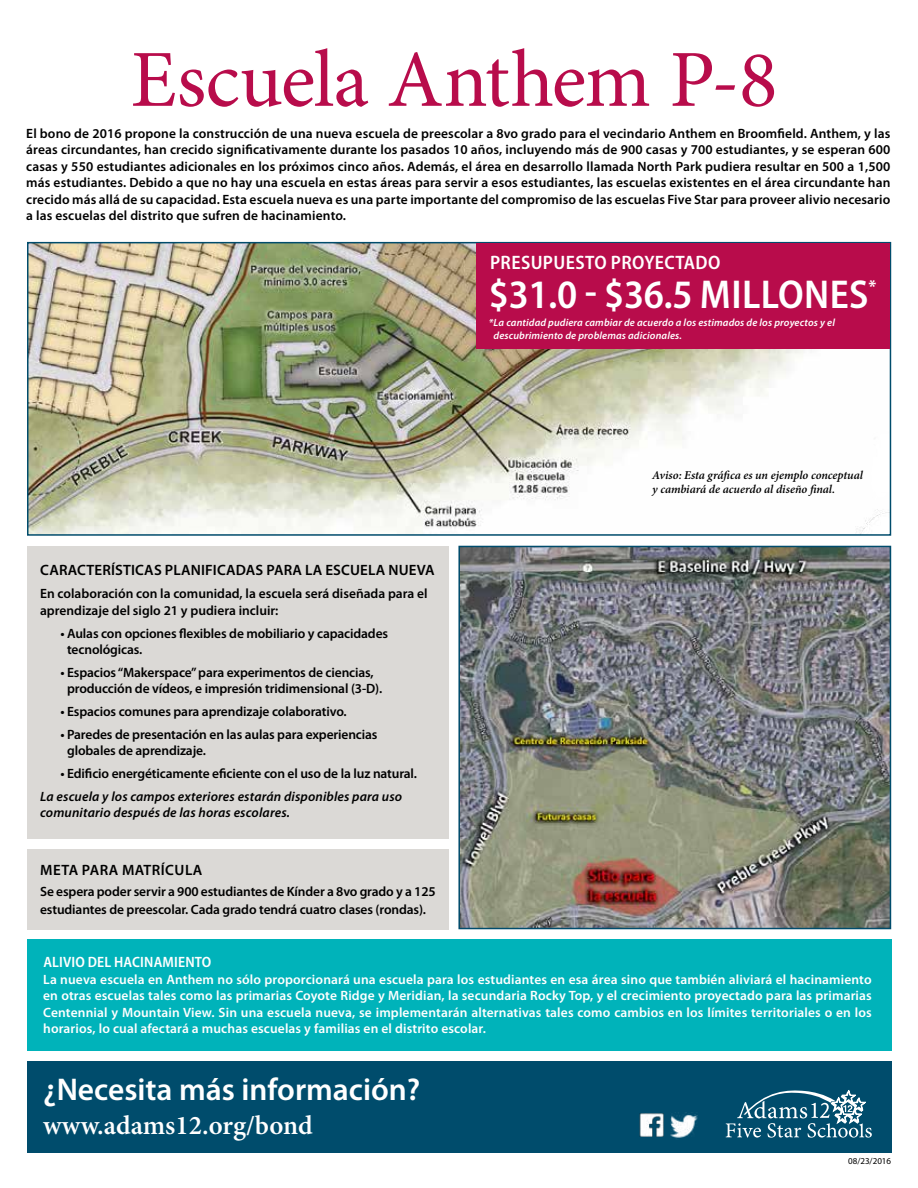
<style>
.page{position:relative;width:918px;height:1188px;background:#fff}
.page>*{position:absolute;margin:0;border:0;box-sizing:border-box;transform-origin:0 0}
.t1{font:81px "Minion Pro";letter-spacing:-.015em;color:#b80c4b}
.t2{font:600 semi-condensed 40.5px "Myriad Pro";letter-spacing:.01em;color:#fff}
.t3{font:600 31.5px "Myriad Pro";color:#fff}
.t4{font:600 27px "Minion Pro";color:#fff}
.t5{font:600 semi-condensed 19.5px "Myriad Pro";letter-spacing:.02em;color:#fff}
.t6{font:700 17.55px "Myriad Pro";color:#fff}
.t7{font:600 15px "Myriad Pro";letter-spacing:.01em;color:#000}
.t8{font:600 semi-condensed 15px "Myriad Pro";letter-spacing:.01em;color:#fff}
.t9{font:600 15px "Myriad Pro";letter-spacing:.03em;color:#000}
.t10{font:600 13.5px/16.5px "Myriad Pro";letter-spacing:-.01em;color:#000}
.t11{font:600 13.5px/16.5px "Myriad Pro";letter-spacing:.01em;color:#fff;text-align:justify}
.t12{font:italic 600 13.5px/16.2px "Myriad Pro";letter-spacing:.01em;color:#000}
.t13{font:italic 600 12px/14.4px "Minion Pro";letter-spacing:-.005em;color:#000}
.t14{font:italic 600 10.5px/12.6px "Myriad Pro";letter-spacing:.01em;color:#fff}
.t15{font:9px "Myriad Pro";color:#000}
</style>
<div class="page">
<div style="left:27px;top:1061px;width:864px;height:92px;background:#004c6c"></div>
<img style="left:30px;top:245px;width:858px;height:288px">
<div style="left:27px;top:242px;width:864px;height:294px;border:2px solid #004c6c"></div>
<div style="left:27px;top:546px;width:421px;height:292px;background:#dbd9d6"></div>
<div style="left:27px;top:849px;width:421px;height:80px;background:#dbd9d6"></div>
<img style="left:461px;top:549px;width:427px;height:377px">
<div style="left:458px;top:546px;width:433px;height:383px;border:2px solid #004c6c"></div>
<svg style="left:726px;top:1091px;width:146px;height:47px"></svg>
<img style="left:639px;top:1113px;width:25px;height:24px">
<img style="left:670px;top:1114px;width:27px;height:24px">
<div style="left:27px;top:939px;width:864px;height:112px;background:#00b3ba"></div>
<div style="left:476px;top:243px;width:414px;height:106px;background:#b80c4b"></div>
<h1 class="t1" style="left:131px;top:32px;width:649px">Escuela Anthem P-8</h1>
<p class="t10" style="left:26px;top:125px;width:866px;text-align:justify">El bono de 2016 propone la construcción de una nueva escuela de preescolar a 8vo grado para el vecindario Anthem en Broomfield. Anthem, y las áreas circundantes, han crecido significativamente durante los pasados 10 años, incluyendo más de 900 casas y 700 estudiantes, y se esperan 600 casas y 550 estudiantes adicionales en los próximos cinco años. Además, el área en desarrollo llamada North Park pudiera resultar en 500 a 1,500 más estudiantes. Debido a que no hay una escuela en estas áreas para servir a esos estudiantes, las escuelas existentes en el área circundante han crecido más allá de su capacidad. Esta escuela nueva es una parte importante del compromiso de las escuelas Five Star para proveer alivio necesario a las escuelas del distrito que sufren de hacinamiento.</p>
<h3 class="t5" style="left:490px;top:252px;width:232px">PRESUPUESTO PROYECTADO</h3>
<h2 class="t2" style="left:489px;top:272px;width:381px">$31.0 - $36.5 MILLONES</h2>
<p class="t6" style="left:869px;top:276px;width:9px">*</p>
<p class="t14" style="left:494px;top:317px;width:343px;text-indent:-5px">*La cantidad pudiera cambiar de acuerdo a los estimados de los proyectos y el descubrimiento de problemas adicionales.</p>
<p class="t7" style="left:40px;top:562px;width:396px">CARACTERÍSTICAS PLANIFICADAS PARA LA ESCUELA NUEVA</p>
<p class="t10" style="left:40px;top:586px;width:389px">En colaboración con la comunidad, la escuela será diseñada para el aprendizaje del siglo 21 y pudiera incluir:</p>
<p class="t10" style="left:67px;top:625px;width:323px;text-indent:-7px">• Aulas con opciones flexibles de mobiliario y capacidades tecnológicas.</p>
<p class="t10" style="left:67px;top:664px;width:317px;text-indent:-7px">• Espacios “Makerspace” para experimentos de ciencias, producción de vídeos, e impresión tridimensional (3-D).</p>
<p class="t10" style="left:60px;top:703px;width:288px">• Espacios comunes para aprendizaje colaborativo.</p>
<p class="t10" style="left:67px;top:726px;width:312px;text-indent:-7px">• Paredes de presentación en las aulas para experiencias globales de aprendizaje.</p>
<p class="t10" style="left:60px;top:765px;width:358px">• Edificio energéticamente eficiente con el uso de la luz natural.</p>
<p class="t12" style="left:40px;top:789px;width:364px">La escuela y los campos exteriores estarán disponibles para uso comunitario después de las horas escolares.</p>
<p class="t9" style="left:40px;top:862px;width:164px">META PARA MATRÍCULA</p>
<p class="t10" style="left:40px;top:883px;width:397px;line-height:18px">Se espera poder servir a 900 estudiantes de Kínder a 8vo grado y a 125 estudiantes de preescolar. Cada grado tendrá cuatro clases (rondas).</p>
<p class="t13" style="left:652px;top:468px;width:212px">Aviso: Esta gráfica es un ejemplo conceptual y cambiará de acuerdo al diseño final.</p>
<p class="t8" style="left:43px;top:954px;width:169px">ALIVIO DEL HACINAMIENTO</p>
<p class="t11" style="left:43px;top:971px;width:830px">La nueva escuela en Anthem no sólo proporcionará una escuela para los estudiantes en esa área sino que también aliviará el hacinamiento en otras escuelas tales como las primarias Coyote Ridge y Meridian, la secundaria Rocky Top, y el crecimiento proyectado para las primarias Centennial y Mountain View. Sin una escuela nueva, se implementarán alternativas tales como cambios en los límites territoriales o en los horarios, lo cual afectará a muchas escuelas y familias en el distrito escolar.</p>
<h3 class="t3" style="left:43px;top:1072px;width:379px">¿Necesita más información?</h3>
<h3 class="t4" style="left:43px;top:1109px;width:271px">www.adams12.org/bond</h3>
<p class="t15" style="left:848px;top:1156px;width:45px">08/23/2016</p>
</div>
